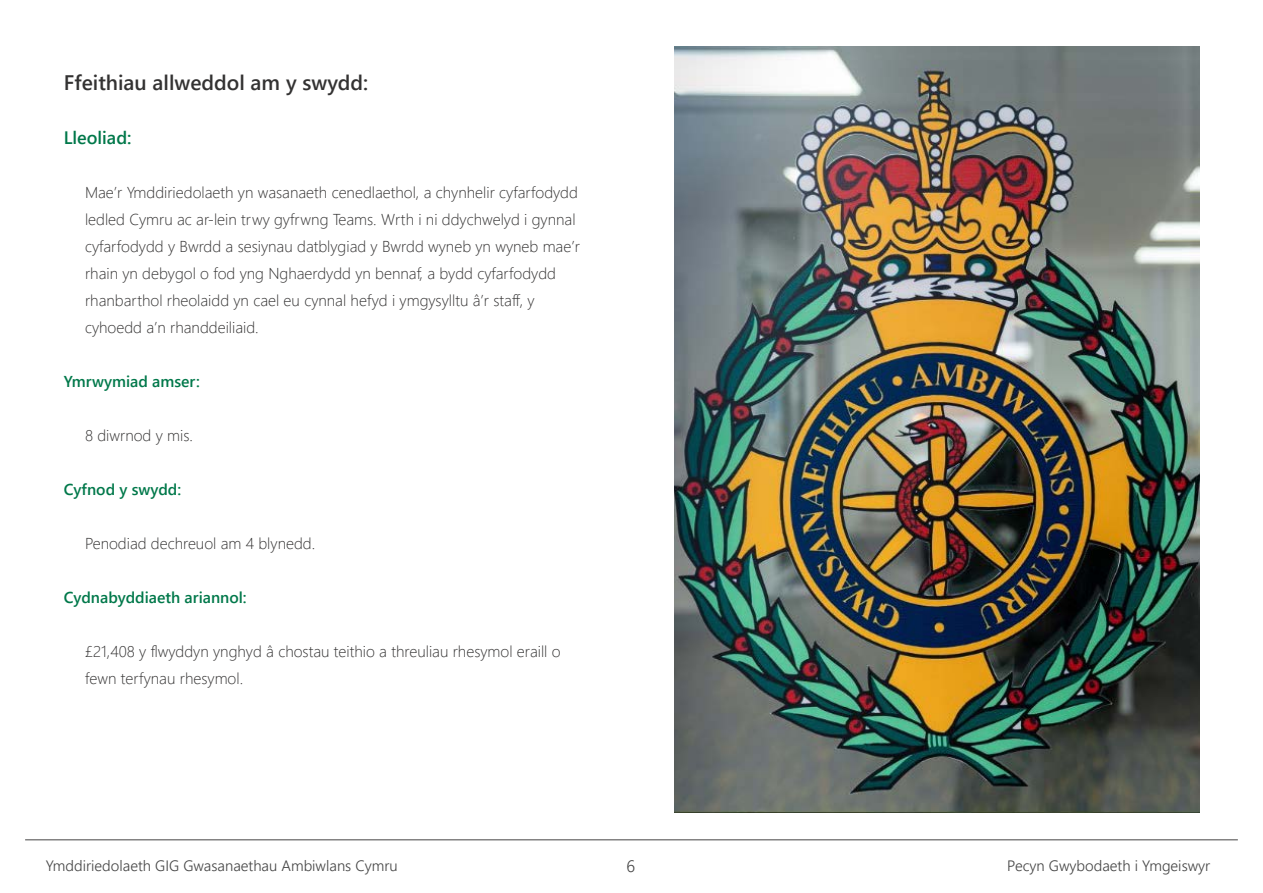
<style>
.page{position:relative;width:1263px;height:893px;background:#fff}
.page>*{position:absolute;margin:0;border:0;box-sizing:border-box;transform-origin:0 0}
.t1{font:600 21px "Segoe UI";color:#333232}
.t2{font:600 18px "Segoe UI";color:#00784a}
.t3{font:300 16.5px "Segoe UI";color:#444}
.t4{font:300 15.75px/27px "Segoe UI";color:#333232}
.t5{font:600 15.75px "Segoe UI";color:#00784a}
.t6{font:300 15px "Segoe UI";color:#444}
</style>
<div class="page">
<hr style="left:25px;top:839px;width:1213px;height:1px;background:#454444">
<img style="left:674px;top:47px;width:525px;height:765px">
<h1 class="t1" style="left:64px;top:62px;width:306px">Ffeithiau allweddol am y swydd:</h1>
<p class="t2" style="left:64px;top:120px;width:69px">Lleoliad:</p>
<p class="t4" style="left:85px;top:177px;width:496px">Mae’r Ymddiriedolaeth yn wasanaeth cenedlaethol, a chynhelir cyfarfodydd ledled Cymru ac ar-lein trwy gyfrwng Teams. Wrth i ni ddychwelyd i gynnal cyfarfodydd y Bwrdd a sesiynau datblygiad y Bwrdd wyneb yn wyneb mae’r rhain yn debygol o fod yng Nghaerdydd yn bennaf, a bydd cyfarfodydd rhanbarthol rheolaidd yn cael eu cynnal hefyd i ymgysylltu â’r staff, y cyhoedd a’n rhanddeiliaid.</p>
<p class="t5" style="left:64px;top:366px;width:138px">Ymrwymiad amser:</p>
<p class="t4" style="left:85px;top:420px;width:109px">8 diwrnod y mis.</p>
<p class="t5" style="left:64px;top:474px;width:119px">Cyfnod y swydd:</p>
<p class="t4" style="left:85px;top:528px;width:232px">Penodiad dechreuol am 4 blynedd.</p>
<p class="t5" style="left:64px;top:582px;width:184px">Cydnabyddiaeth ariannol:</p>
<p class="t4" style="left:85px;top:636px;width:477px">£21,408 y flwyddyn ynghyd â chostau teithio a threuliau rhesymol eraill o fewn terfynau rhesymol.</p>
<p class="t6" style="left:46px;top:851px;width:353px">Ymddiriedolaeth GIG Gwasanaethau Ambiwlans Cymru</p>
<p class="t3" style="left:627px;top:850px;width:10px">6</p>
<p class="t6" style="left:1007px;top:851px;width:205px">Pecyn Gwybodaeth i Ymgeiswyr</p>
</div>
